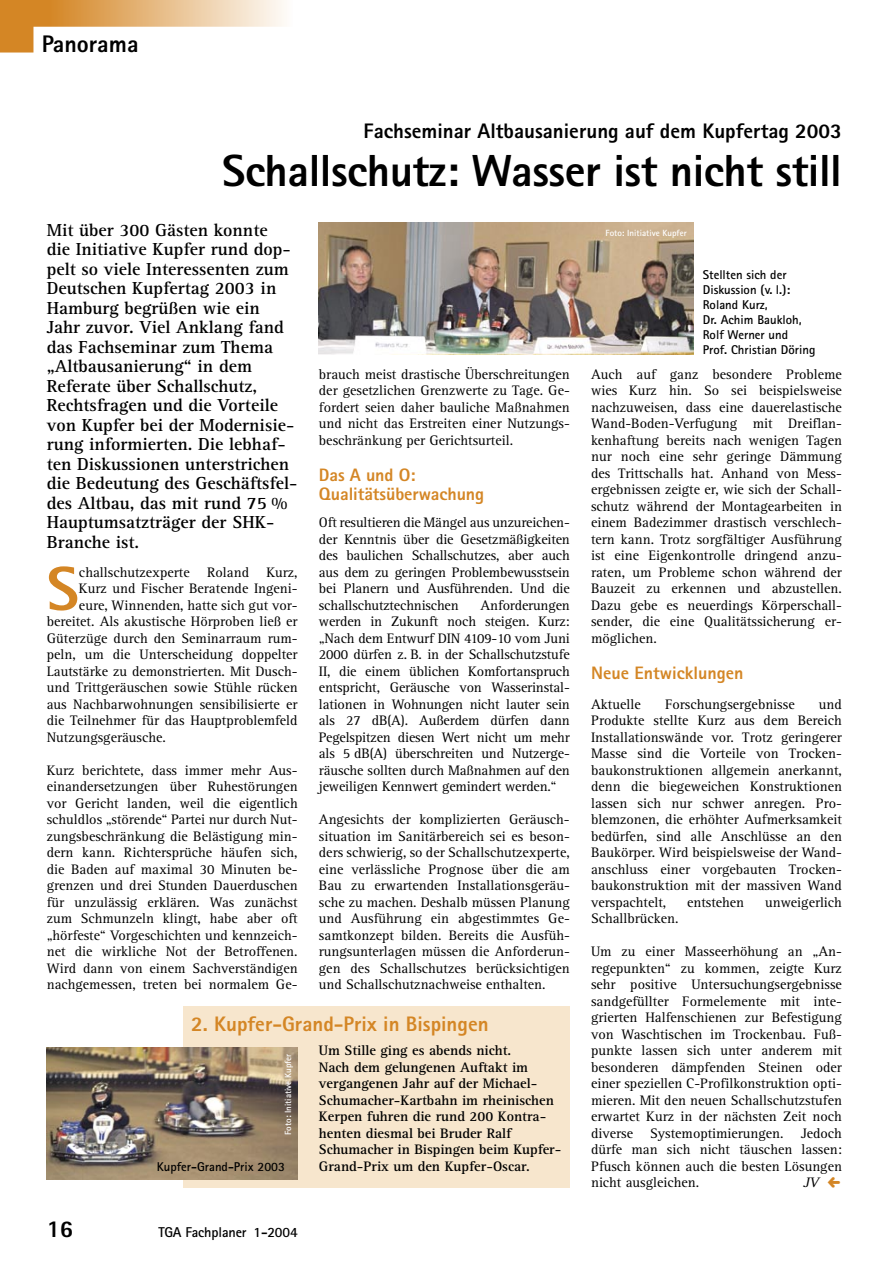
<style>
.page{position:relative;width:893px;height:1263px;background:#fff}
.page>*{position:absolute;margin:0;border:0;box-sizing:border-box;transform-origin:0 0}
.t1{font:800 62.1px "Rotis Sans Serif";color:#d48625}
.t2{font:800 45px "Rotis Sans Serif";letter-spacing:-.01em;color:#000}
.t3{font:800 24px "Rotis Sans Serif";color:#000}
.t4{font:800 21px "Rotis Sans Serif";color:#000}
.t5{font:800 21px "Rotis Sans Serif";color:#d48625}
.t6{font:700 18px/19.5px "Rotis Serif";color:#000}
.t7{font:800 18px/19.5px "Rotis Sans Serif";letter-spacing:-.005em;color:#d48625}
.t8{font:14.25px/16.5px "Rotis Serif";color:#000;text-align:justify}
.t9{font:700 14.25px/16.5px "Rotis Serif";color:#000}
.t10{font:700 14.25px "Rotis Sans Serif";letter-spacing:-.01em;color:#000}
.t11{font:italic 14.25px "Rotis Serif";color:#000}
.t12{font:700 12.75px/15px "Rotis Sans Serif";color:#000}
.t13{font:700 9px "Rotis Sans Serif";color:#fff}
</style>
<div class="page">
<svg style="left:0;top:0;width:284px;height:53px"></svg>
<img style="left:319px;top:222px;width:374px;height:132px">
<div style="left:183px;top:1006px;width:387px;height:181px;background:#f7e6cd"></div>
<img style="left:47px;top:1047px;width:251px;height:132px">
<h3 class="t3" style="left:42px;top:29px;width:98px">Panorama</h3>
<h3 class="t4" style="left:364px;top:117px;width:480px">Fachseminar Altbausanierung auf dem Kupfertag 2003</h3>
<h2 class="t2" style="left:222px;top:142px;width:621px">Schallschutz: Wasser ist nicht still</h2>
<p class="t6" style="left:47px;top:220px;width:252px">Mit über 300 Gästen konnte<br>die Initiative Kupfer rund dop&shy;pelt so viele Interessenten zum<br>Deutschen Kupfertag 2003 in<br>Hamburg begrüßen wie ein<br>Jahr zuvor. Viel Anklang fand das Fachseminar zum Thema „Altbausanierung“ in dem<br>Referate über Schallschutz,<br>Rechtsfragen und die Vorteile von Kupfer bei der Modernisie&shy;rung informierten. Die lebhaf&shy;ten Diskussionen unterstrichen die Bedeutung des Geschäftsfel&shy;des Altbau, das mit rund 75 %<br>Hauptumsatzträger der SHK-<br>Branche ist.</p>
<h1 class="t1" style="left:47px;top:549px;width:34px">S</h1>
<p class="t8" style="left:79px;top:564px;width:220px">challschutzexperte Roland Kurz,</p>
<p class="t8" style="left:79px;top:581px;width:220px">Kurz und Fischer Beratende Ingeni-</p>
<p class="t8" style="left:79px;top:597px;width:220px">eure, Winnenden, hatte sich gut vor-</p>
<p class="t8" style="left:47px;top:614px;width:252px">bereitet. Als akustische Hörproben ließ er</p>
<p class="t8" style="left:47px;top:630px;width:252px">Güterzüge durch den Seminarraum rum-</p>
<p class="t8" style="left:47px;top:647px;width:252px">peln, um die Unterscheidung doppelter</p>
<p class="t8" style="left:47px;top:663px;width:252px">Lautstärke zu demonstrierten. Mit Dusch-</p>
<p class="t8" style="left:47px;top:680px;width:252px">und Trittgeräuschen sowie Stühle rücken</p>
<p class="t8" style="left:47px;top:696px;width:252px">aus Nachbarwohnungen sensibilisierte er</p>
<p class="t8" style="left:47px;top:713px;width:252px">die Teilnehmer für das Hauptproblemfeld</p>
<p class="t8" style="left:47px;top:729px;width:121px">Nutzungsgeräusche.</p>
<p class="t8" style="left:47px;top:762px;width:252px">Kurz berichtete, dass immer mehr Aus&shy;einandersetzungen über Ruhestörungen vor Gericht landen, weil die eigentlich schuldlos „störende“ Partei nur durch Nut&shy;zungsbeschränkung die Belästigung min&shy;dern kann. Richtersprüche häufen sich, die Baden auf maximal 30 Minuten be&shy;grenzen und drei Stunden Dauerduschen für unzulässig erklären. Was zunächst zum Schmunzeln klingt, habe aber oft „hörfeste“ Vorgeschichten und kennzeich&shy;net die wirkliche Not der Betroffenen.<br>Wird dann von einem Sachverständigen nachgemessen, treten bei normalem Ge-</p>
<p class="t8" style="left:319px;top:366px;width:252px">brauch meist drastische Überschreitungen der gesetzlichen Grenzwerte zu Tage. Ge&shy;fordert seien daher bauliche Maßnahmen und nicht das Erstreiten einer Nutzungs&shy;beschränkung per Gerichtsurteil.</p>
<p class="t7" style="left:319px;top:465px;width:167px">Das A und O:<br>Qualitätsüberwachung</p>
<p class="t8" style="left:319px;top:515px;width:252px">Oft resultieren die Mängel aus unzureichen&shy;der Kenntnis über die Gesetzmäßigkeiten des baulichen Schallschutzes, aber auch aus dem zu geringen Problembewusstsein bei Planern und Ausführenden. Und die schallschutztechnischen</p>
<p class="t8" style="left:319px;top:597px;width:252px;text-indent:162px">Anforderungen werden in Zukunft noch steigen. Kurz: „Nach dem Entwurf DIN 4109-10 vom Juni 2000 dürfen z. B. in der Schallschutzstufe II, die einem üblichen Komfortanspruch entspricht, Geräusche von Wasserinstal&shy;lationen in Wohnungen nicht lauter sein als 27 dB(A). Außerdem dürfen dann Pegelspitzen diesen Wert nicht um mehr als 5 dB(A) überschreiten und Nutzerge&shy;räusche sollten durch Maßnahmen auf den jeweiligen Kennwert gemindert werden.“</p>
<p class="t8" style="left:319px;top:812px;width:252px">Angesichts der komplizierten Geräusch&shy;situation im Sanitärbereich sei es beson&shy;ders schwierig, so der Schallschutzexperte, eine verlässliche Prognose über die am Bau zu erwartenden Installationsgeräu&shy;sche zu machen. Deshalb müssen Planung und Ausführung ein abgestimmtes Ge&shy;samtkonzept bilden. Bereits die Ausfüh&shy;rungsunterlagen müssen die Anforderun&shy;gen des Schallschutzes berücksichtigen und Schallschutznachweise enthalten.</p>
<h3 class="t5" style="left:191px;top:1010px;width:299px">2. Kupfer-Grand-Prix in Bispingen</h3>
<p class="t9" style="left:319px;top:1043px;width:244px">Um Stille ging es abends nicht.<br>Nach dem gelungenen Auftakt im vergangenen Jahr auf der Michael-Schumacher-Kartbahn im rheinischen Kerpen fuhren die rund 200 Kontra&shy;henten diesmal bei Bruder Ralf Schumacher in Bispingen beim Kupfer-Grand-Prix um den Kupfer-Oscar.</p>
<p class="t13" style="left:283px;top:1135px;width:83px;rotate:-90deg">Foto: Initiative Kupfer</p>
<p class="t12" style="left:157px;top:1159px;width:130px">Kupfer-Grand-Prix 2003</p>
<h3 class="t3" style="left:47px;top:1213px;width:28px">16</h3>
<p class="t10" style="left:158px;top:1223px;width:141px">TGA Fachplaner 1-2004</p>
<p class="t13" style="left:606px;top:227px;width:83px">Foto: Initiative Kupfer</p>
<p class="t12" style="left:703px;top:267px;width:114px">Stellten sich der<br>Diskussion (v. l.):<br>Roland Kurz,<br>Dr. Achim Baukloh,<br>Rolf Werner und<br>Prof. Christian Döring</p>
<p class="t8" style="left:591px;top:366px;width:252px">Auch auf ganz besondere Probleme wies Kurz hin. So sei beispielsweise nachzuweisen, dass eine dauerelastische Wand-Boden-Verfugung mit Dreiflan&shy;kenhaftung bereits nach wenigen Tagen nur noch eine sehr geringe Dämmung des Trittschalls hat. Anhand von Mess&shy;ergebnissen zeigte er, wie sich der Schall&shy;schutz während der Montagearbeiten in einem Badezimmer drastisch verschlech&shy;tern kann. Trotz sorgfältiger Ausführung ist eine Eigenkontrolle dringend anzu&shy;raten, um Probleme schon während der Bauzeit zu erkennen und abzustellen.<br>Dazu gebe es neuerdings Körperschall&shy;sender, die eine Qualitätssicherung er&shy;möglichen.</p>
<p class="t7" style="left:591px;top:663px;width:154px">Neue Entwicklungen</p>
<p class="t8" style="left:591px;top:696px;width:51px">Aktuelle</p>
<p class="t8" style="left:665px;top:696px;width:131px">Forschungsergebnisse</p>
<p class="t8" style="left:591px;top:696px;width:252px;text-indent:228px">und Produkte stellte Kurz aus dem Bereich Installationswände vor. Trotz geringerer Masse sind die Vorteile von Trocken&shy;baukonstruktionen allgemein anerkannt, denn die biegeweichen Konstruktionen lassen sich nur schwer anregen. Pro&shy;blemzonen, die erhöhter Aufmerksamkeit bedürfen, sind alle Anschlüsse an den Baukörper. Wird beispielsweise der Wand&shy;anschluss einer vorgebauten Trocken&shy;baukonstruktion mit der massiven Wand verspachtelt,</p>
<p class="t8" style="left:687px;top:894px;width:59px">entstehen</p>
<p class="t8" style="left:765px;top:894px;width:78px">unweigerlich</p>
<p class="t8" style="left:591px;top:911px;width:89px">Schallbrücken.</p>
<p class="t8" style="left:591px;top:944px;width:252px">Um zu einer Masseerhöhung an „An&shy;regepunkten“ zu kommen, zeigte Kurz sehr positive Untersuchungsergebnisse sandgefüllter Formelemente mit inte&shy;grierten Halfenschienen zur Befestigung von Waschtischen im Trockenbau. Fuß&shy;punkte lassen sich unter anderem mit besonderen dämpfenden Steinen oder einer speziellen C-Profilkonstruktion opti&shy;mieren. Mit den neuen Schallschutzstufen erwartet Kurz in der nächsten Zeit noch diverse Systemoptimierungen. Jedoch dürfe man sich nicht täuschen lassen:<br>Pfusch können auch die besten Lösungen nicht ausgleichen.</p>
<p class="t11" style="left:803px;top:1175px;width:17px">JV</p>
</div>
